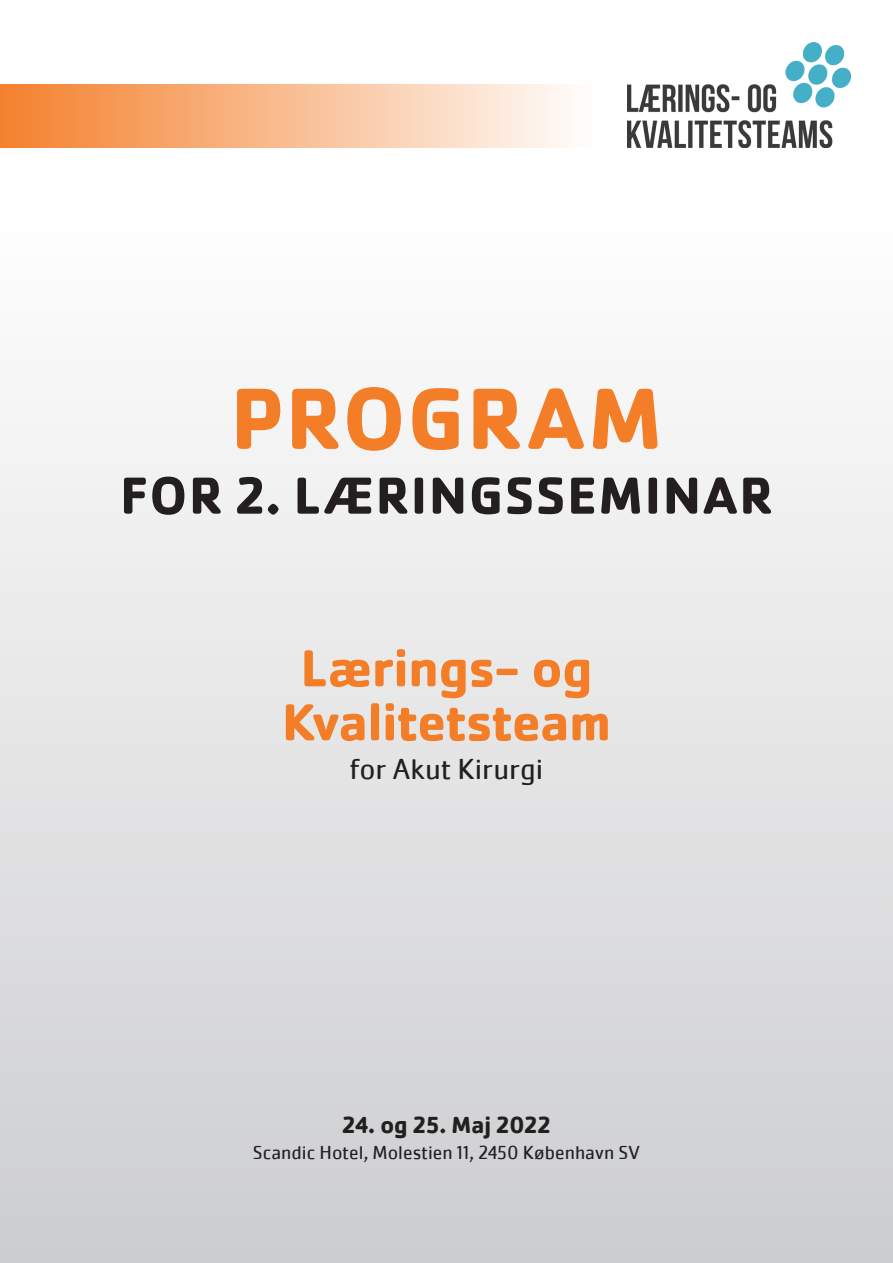
<style>
.page{position:relative;width:893px;height:1263px;background:#fff}
.page>*{position:absolute;margin:0;border:0;box-sizing:border-box;transform-origin:0 0}
.t1{font:700 90px "Cachet Pro";letter-spacing:.025em;color:#f47d27}
.t2{font:700 54px/54px "Cachet Pro";letter-spacing:-.005em;color:#f47d27;text-align:center}
.t3{font:700 54px "Cachet Pro";letter-spacing:.03em;color:#231f20}
.t4{font:30px "Cachet Pro";color:#231f20}
.t5{font:700 24px "Cachet Pro";color:#231f20}
.t6{font:19.5px "Cachet Pro";color:#231f20}
</style>
<div class="page">
<div style="left:0;top:209px;width:893px;height:1054px;background:linear-gradient(to bottom,#fff,#cccdcf)"></div>
<img style="left:627px;top:43px;width:223px;height:105px">
<div style="left:0;top:84px;width:593px;height:64px;background:linear-gradient(to right,#f4802d,#fefdfd)"></div>
<h1 class="t1" style="left:230px;top:363px;width:433px">PROGRAM</h1>
<h2 class="t3" style="left:120px;top:462px;width:654px">FOR 2. LÆRINGSSEMINAR</h2>
<h2 class="t2" style="left:282px;top:641px;width:331px">Lærings- og<br>Kvalitetsteam</h2>
<h3 class="t4" style="left:350px;top:751px;width:195px">for Akut Kirurgi</h3>
<p class="t5" style="left:342px;top:1110px;width:210px">24. og 25. Maj 2022</p>
<p class="t6" style="left:253px;top:1141px;width:389px">Scandic Hotel, Molestien 11, 2450 København SV</p>
</div>
